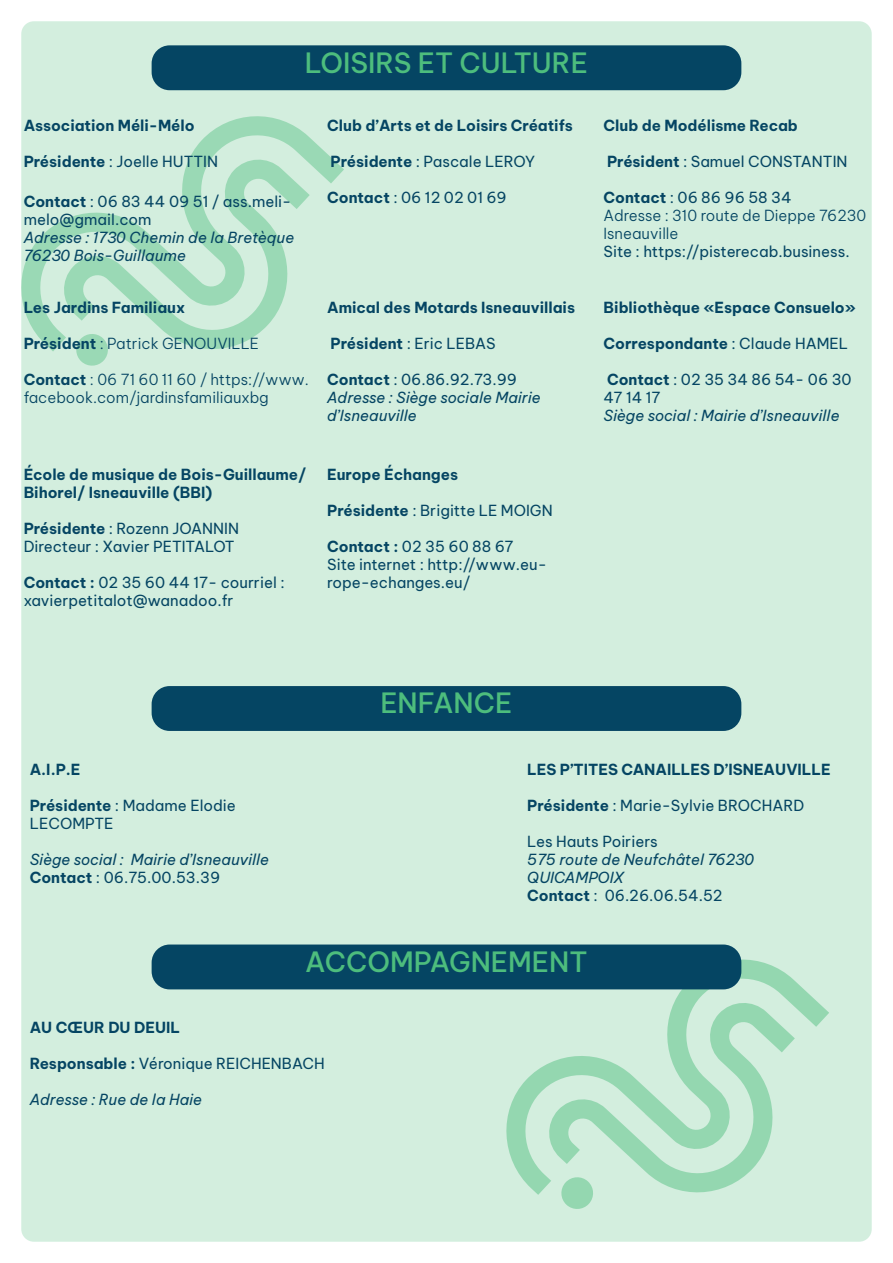
<style>
.page{position:relative;width:893px;height:1263px;background:#fff}
.page>*{position:absolute;margin:0;border:0;box-sizing:border-box;transform-origin:0 0}
.t1{font:500 27.45px "Be Vietnam Pro";color:#4dbd7d}
.t2{font:15px/18px "Be Vietnam Pro";color:#054563}
.t3{font:700 15px/18px "Be Vietnam Pro";color:#054563}
.t4{font:italic 15px/18px "Be Vietnam Pro";color:#054563}
.t5{font:300 15px/18px "Be Vietnam Pro";color:#054563}
.s1{font-weight:700}
.s2{font-weight:400}
</style>
<div class="page">
<div style="left:21px;top:21px;width:851px;height:1221px;background:#d3eede;border-radius:13px"></div>
<svg style="left:78px;top:357px;width:28px;height:9px"></svg>
<svg style="left:21px;top:108px;width:323px;height:249px"></svg>
<div style="left:152px;top:45px;width:589px;height:45px;background:#054563;border-radius:18px"></div>
<div style="left:152px;top:686px;width:589px;height:45px;background:#054563;border-radius:18px"></div>
<svg style="left:563px;top:1200px;width:29px;height:9px"></svg>
<svg style="left:498px;top:952px;width:331px;height:248px"></svg>
<div style="left:152px;top:944px;width:589px;height:45px;background:#054563;border-radius:18px"></div>
<p class="t1" style="left:305px;top:40px;width:284px">LOISIRS ET CULTURE</p>
<p class="t3" style="left:24px;top:115px;width:172px">Association Méli-Mélo</p>
<p class="t2" style="left:24px;top:151px;width:196px"><span class="s1">Présidente</span> : Joelle HUTTIN</p>
<p class="t2" style="left:24px;top:191px;width:269px"><span class="s1">Contact</span> : 06 83 44 09 51 / ass.meli&shy;melo@gmail.com</p>
<p class="t4" style="left:24px;top:226px;width:272px">Adresse : 1730 Chemin de la Bretèque<br>76230 Bois-Guillaume</p>
<p class="t3" style="left:24px;top:297px;width:163px">Les Jardins Familiaux</p>
<p class="t5" style="left:24px;top:333px;width:237px"><span class="s1">Président</span> : Patrick GENOUVILLE</p>
<p class="t5" style="left:24px;top:369px;width:287px"><span class="s1">Contact</span> : 06 71 60 11 60 / https://www. facebook.com/jardinsfamiliauxbg</p>
<p class="t3" style="left:24px;top:464px;width:284px">École de musique de Bois-Guillaume/<br>Bihorel/ Isneauville (BBI)</p>
<p class="t2" style="left:24px;top:518px;width:217px"><span class="s1">Présidente</span> : Rozenn JOANNIN</p>
<p class="t2" style="left:24px;top:536px;width:212px">Directeur : Xavier PETITALOT</p>
<p class="t2" style="left:24px;top:572px;width:262px"><span class="s1">Contact :</span> 02 35 60 44 17- courriel : xavierpetitalot@wanadoo.fr</p>
<p class="t3" style="left:327px;top:115px;width:247px">Club d’Arts et de Loisirs Créatifs</p>
<p class="t2" style="left:331px;top:151px;width:206px"><span class="s1">Présidente</span> : Pascale LEROY</p>
<p class="t2" style="left:327px;top:187px;width:181px"><span class="s1">Contact</span> : 06 12 02 01 69</p>
<p class="t3" style="left:327px;top:297px;width:249px">Amical des Motards Isneauvillais</p>
<p class="t2" style="left:331px;top:333px;width:166px"><span class="s1">Président</span> : Eric LEBAS</p>
<p class="t2" style="left:327px;top:369px;width:191px"><span class="s1">Contact</span> : 06.86.92.73.99</p>
<p class="t4" style="left:327px;top:387px;width:215px">Adresse : Siège sociale Mairie d’Isneauville</p>
<p class="t3" style="left:327px;top:464px;width:132px">Europe Échanges</p>
<p class="t2" style="left:327px;top:500px;width:227px"><span class="s1">Présidente</span> : Brigitte LE MOIGN</p>
<p class="t2" style="left:327px;top:536px;width:188px"><span class="s1">Contact :</span> 02 35 60 88 67</p>
<p class="t2" style="left:327px;top:554px;width:221px">Site internet : http://www.eu&shy;rope-echanges.eu/</p>
<p class="t3" style="left:604px;top:115px;width:196px">Club de Modélisme Recab</p>
<p class="t2" style="left:607px;top:151px;width:242px"><span class="s1">Président</span> : Samuel CONSTANTIN</p>
<p class="t2" style="left:604px;top:187px;width:190px"><span class="s1">Contact</span> : 06 86 96 58 34</p>
<p class="t5" style="left:604px;top:205px;width:264px">Adresse : 310 route de Dieppe 76230<br>Isneauville</p>
<p class="t2" style="left:604px;top:241px;width:248px">Site : https://pisterecab.business.</p>
<p class="t3" style="left:604px;top:297px;width:254px">Bibliothèque «Espace Consuelo»</p>
<p class="t3" style="left:604px;top:333px;width:246px">Correspondante <span class="s2">: Claude HAMEL</span></p>
<p class="t2" style="left:604px;top:369px;width:249px"><span class="s1">Contact</span> : 02 35 34 86 54- 06 30<br>47 14 17</p>
<p class="t4" style="left:604px;top:405px;width:237px">Siège social : Mairie d’Isneauville</p>
<p class="t1" style="left:380px;top:680px;width:133px">ENFANCE</p>
<p class="t3" style="left:30px;top:758px;width:52px">A.I.P.E</p>
<p class="t2" style="left:30px;top:795px;width:207px"><span class="s1">Présidente</span> : Madame Elodie</p>
<p class="t2" style="left:30px;top:813px;width:85px">LECOMPTE</p>
<p class="t4" style="left:30px;top:848px;width:241px">Siège social : Mairie d’Isneauville</p>
<p class="t2" style="left:30px;top:867px;width:192px"><span class="s1">Contact</span> : 06.75.00.53.39</p>
<p class="t3" style="left:527px;top:758px;width:305px">LES P’TITES CANAILLES D’ISNEAUVILLE</p>
<p class="t2" style="left:527px;top:795px;width:279px"><span class="s1">Présidente</span> : Marie-Sylvie BROCHARD</p>
<p class="t2" style="left:527px;top:831px;width:132px">Les Hauts Poiriers</p>
<p class="t4" style="left:527px;top:848px;width:228px">575 route de Neufchâtel 76230</p>
<p class="t4" style="left:527px;top:866px;width:98px">QUICAMPOIX</p>
<p class="t2" style="left:527px;top:885px;width:197px"><span class="s1">Contact</span> : 06.26.06.54.52</p>
<p class="t1" style="left:305px;top:939px;width:284px">ACCOMPAGNEMENT</p>
<p class="t3" style="left:30px;top:1017px;width:152px">AU CŒUR DU DEUIL</p>
<p class="t2" style="left:30px;top:1053px;width:296px"><span class="s1">Responsable :</span> Véronique REICHENBACH</p>
<p class="t4" style="left:30px;top:1089px;width:174px">Adresse : Rue de la Haie</p>
</div>
